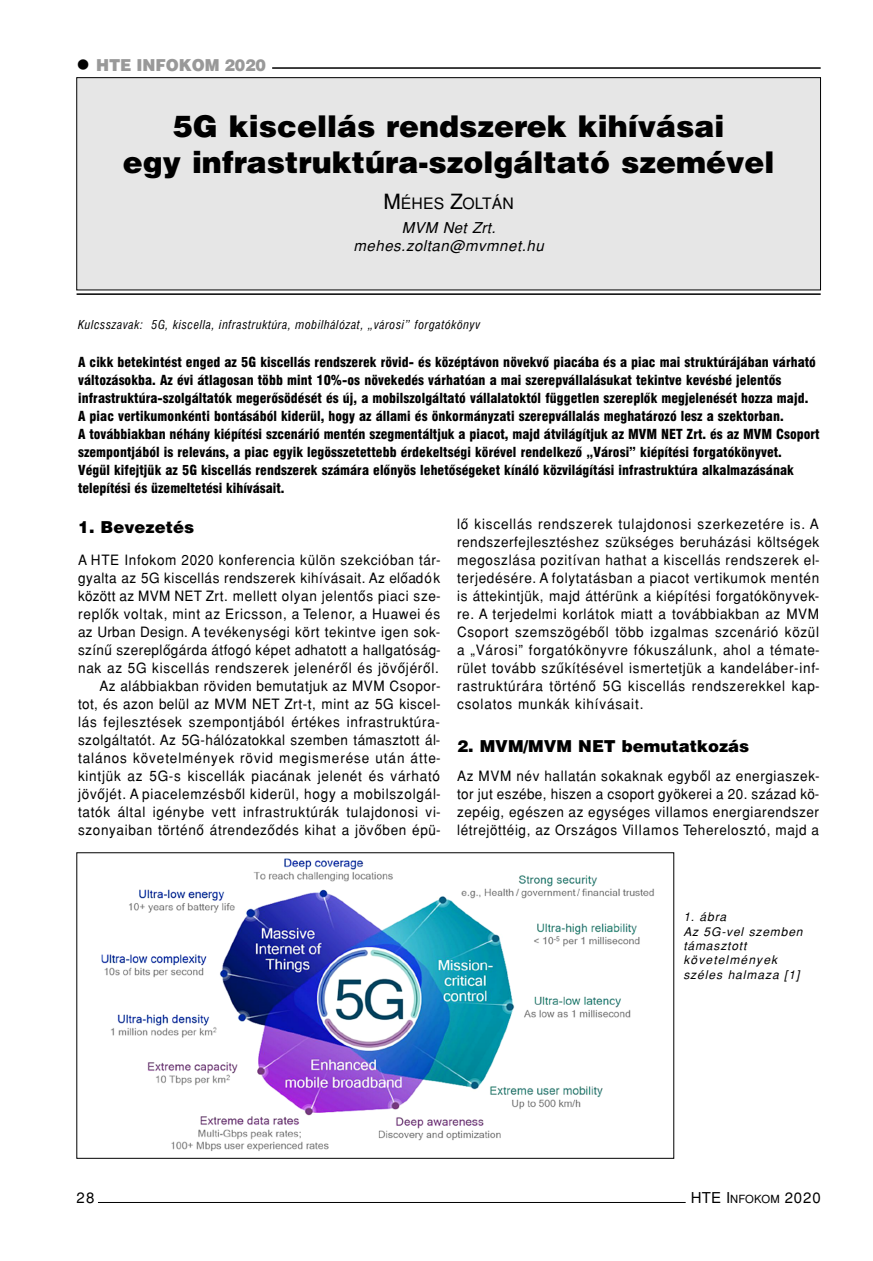
<style>
.page{position:relative;width:873px;height:1261px;background:#fff}
.page>*{position:absolute;margin:0;border:0;box-sizing:border-box;transform-origin:0 0}
.t1{font:900 30px/36px "H Helvetica";color:#000;text-align:center}
.t2{font:900 16.5px "H Helvetica";color:#000}
.t3{font:900 16.5px "H Helvetica";letter-spacing:-.005em;color:#999;scale:.95 1}
.t4{font:15.75px "H Helvetica";color:#000}
.t5{font:italic 15px/18px "H Helvetica";letter-spacing:.035em;color:#000;text-align:center}
.t6{font:15px "H Helvetica";letter-spacing:.06em;color:#000}
.t7{font:14.25px/18px "H Helvetica";letter-spacing:.05em;color:#000;text-align:justify;scale:.95 1}
.t8{font:900 condensed 13.5px/18px "H Helvetica";letter-spacing:.005em;color:#000}
.t9{font:italic condensed 12px "H Helvetica";letter-spacing:.05em;color:#000}
.t10{font:italic 12px/14.4px "H Helvetica";letter-spacing:.08em;color:#000}
.s1{font-size:21px}
.s2{font-size:11.25px}
</style>
<div class="page">
<hr style="left:98px;top:1202px;width:588px;height:1px;background:#000">
<hr style="left:77px;top:293px;width:744px;height:2px;background:#000">
<hr style="left:272px;top:67px;width:549px;height:2px;background:#000">
<div style="left:77px;top:78px;width:744px;height:212px;background:#e6e6e6"></div>
<img style="left:101px;top:858px;width:553px;height:293px">
<p class="t3" style="left:96px;top:58px;width:180px">HTE INFOKOM 2020</p>
<h1 class="t1" style="left:123px;top:111px;width:653px">5G kiscellás rendszerek kihívásai<br>egy infrastruktúra-szolgáltató szemével</h1>
<p class="t4" style="left:383px;top:198px;width:132px"><span class="s1">M</span>ÉHES <span class="s1">Z</span>OLTÁN</p>
<p class="t5" style="left:354px;top:220px;width:192px">MVM Net Zrt. mehes.zoltan@mvmnet.hu</p>
<p class="t9" style="left:78px;top:320px;width:404px">Kulcsszavak: 5G, kiscella, infrastruktúra, mobilhálózat, „városi” forgatókönyv</p>
<p class="t8" style="left:78px;top:353px;width:743px">A cikk betekintést enged az 5G kiscellás rendszerek rövid- és középtávon növekvô piacába és a piac mai struktúrájában várható változásokba. Az évi átlagosan több mint 10%-os növekedés várhatóan a mai szerepvállalásukat tekintve kevésbé jelentôs infrastruktúra-szolgáltatók megerôsödését és új, a mobilszolgáltató vállalatoktól független szereplôk megjelenését hozza majd.<br>A piac vertikumonkénti bontásából kiderül, hogy az állami és önkormányzati szerepvállalás meghatározó lesz a szektorban.<br>A továbbiakban néhány kiépítési szcenárió mentén szegmentáltjuk a piacot, majd átvilágítjuk az MVM NET Zrt. és az MVM Csoport szempontjából is releváns, a piac egyik legösszetettebb érdekeltségi körével rendelkezô „Városi” kiépítési forgatókönyvet.<br>Végül kifejtjük az 5G kiscellás rendszerek számára elônyös lehetôségeket kínáló közvilágítási infrastruktúra alkalmazásának telepítési és üzemeltetési kihívásait.</p>
<p class="t2" style="left:78px;top:521px;width:118px">1. Bevezetés</p>
<p class="t7" style="left:78px;top:552px;width:383px;text-align:right">A HTE Infokom 2020 konferencia külön szekcióban tár&shy;gyalta az 5G kiscellás rendszerek kihívásait. Az elôadók között az MVM NET Zrt. mellett olyan jelentôs piaci sze&shy;replôk voltak, mint az Ericsson, a Telenor, a Huawei és az Urban Design. A tevékenységi kört tekintve igen sok&shy;színû szereplôgárda átfogó képet adhatott a hallgatóság&shy;nak az 5G kiscellás rendszerek jelenérôl és jövôjérôl.<br>Az alábbiakban röviden bemutatjuk az MVM Csopor&shy;tot, és azon belül az MVM NET Zrt-t, mint az 5G kiscel&shy;lás fejlesztések szempontjából értékes infrastruktúra&shy;szolgáltatót. Az 5G-hálózatokkal szemben támasztott ál&shy;talános követelmények rövid megismerése után átte&shy;kintjük az 5G-s kiscellák piacának jelenét és várható jövôjét. A piacelemzésbôl kiderül, hogy a mobilszolgál&shy;tatók által igénybe vett infrastruktúrák tulajdonosi vi&shy;szonyaiban történô átrendezôdés kihat a jövôben épü-</p>
<p class="t7" style="left:457px;top:516px;width:383px">lô kiscellás rendszerek tulajdonosi szerkezetére is. A rendszerfejlesztéshez szükséges beruházási költségek megoszlása pozitívan hathat a kiscellás rendszerek el&shy;terjedésére. A folytatásban a piacot vertikumok mentén is áttekintjük, majd áttérünk a kiépítési forgatókönyvek&shy;re. A terjedelmi korlátok miatt a továbbiakban az MVM Csoport szemszögébôl több izgalmas szcenárió közül a „Városi” forgatókönyvre fókuszálunk, ahol a témate&shy;rület tovább szûkítésével ismertetjük a kandeláber-inf&shy;rastruktúrára történô 5G kiscellás rendszerekkel kap&shy;csolatos munkák kihívásait.</p>
<p class="t2" style="left:457px;top:740px;width:294px">2. MVM/MVM NET bemutatkozás</p>
<p class="t7" style="left:457px;top:768px;width:383px">Az MVM név hallatán sokaknak egybôl az energiaszek&shy;tor jut eszébe, hiszen a csoport gyökerei a 20. század kö&shy;zepéig, egészen az egységes villamos energiarendszer létrejöttéig, az Országos Villamos Teherelosztó, majd a</p>
<p class="t10" style="left:683px;top:911px;width:121px">1. ábra<br>Az 5G-vel szemben támasztott követelmények széles halmaza [1]</p>
<p class="t6" style="left:77px;top:1192px;width:20px">28</p>
<p class="t6" style="left:691px;top:1192px;width:131px">HTE I<span class="s2">NFOKOM</span> 2020</p>
</div>
